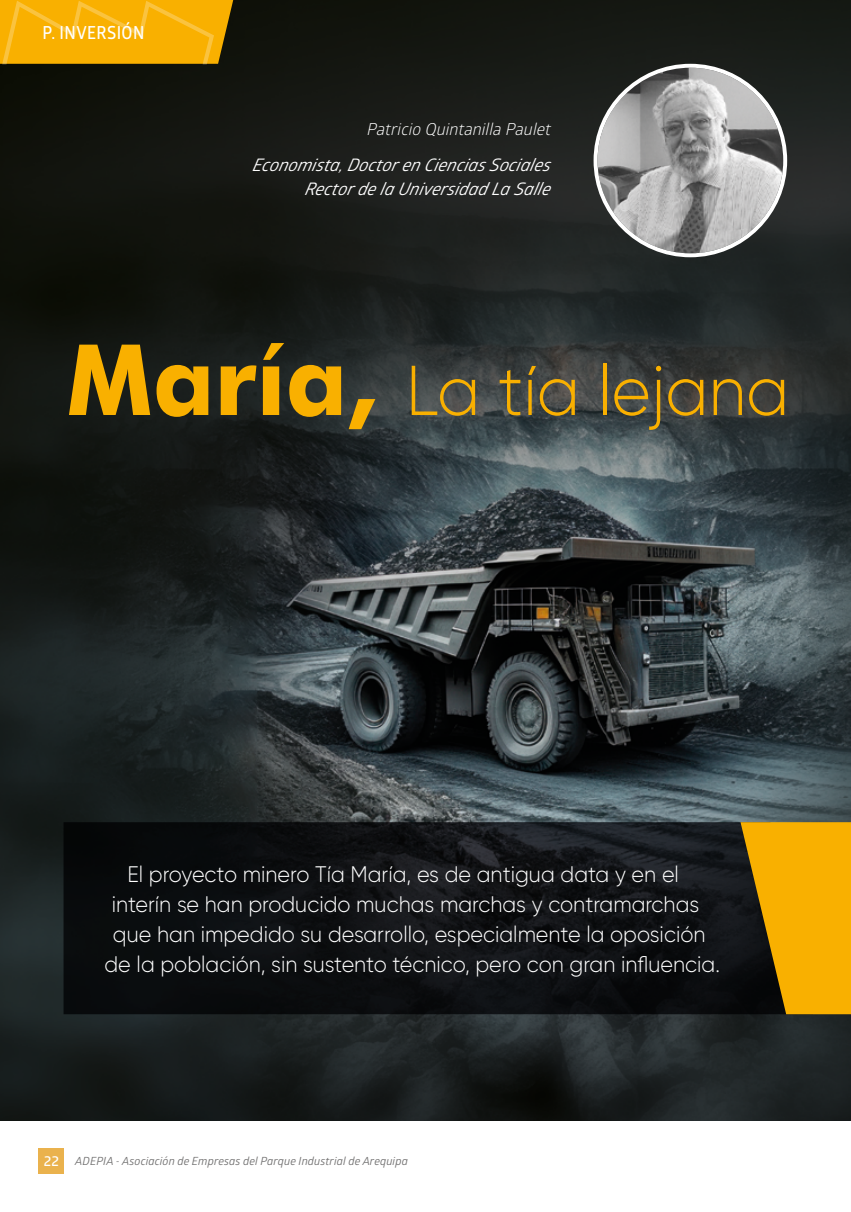
<style>
.page{position:relative;width:851px;height:1212px;background:#fff}
.page>*{position:absolute;margin:0;border:0;box-sizing:border-box;transform-origin:0 0}
.t1{font:300 70.35px "Gilroy";color:#f9b000;scale:.95 1}
.t2{font:300 22.5px "Gilroy";color:#fff;scale:.95 1}
.t3{font:600 18px "Glober";letter-spacing:.025em;color:#fff;scale:.9 1}
.t4{font:italic 17.25px "Glober";color:#fff}
.t5{font:italic 16.5px "Glober";color:#fff}
.t6{font:600 14.25px "Glober";color:#fff}
.t7{font:italic 11.25px "Glober";letter-spacing:.005em;color:#706f6f}
.s1{font-family:"Futura BT";font-weight:700;font-size:98.4px}
</style>
<div class="page">
<img style="left:0;top:0;width:850px;height:1120px">
<img style="left:597px;top:68px;width:186px;height:185px;border-radius:93px">
<div style="left:593px;top:64px;width:194px;height:193px;border:4px solid #fff;border-radius:50%"></div>
<svg style="left:63px;top:822px;width:677px;height:192px;background:#0e1113"></svg>
<div style="left:39px;top:1148px;width:25px;height:26px;background:#eab24d"></div>
<svg style="left:0;top:0;width:233px;height:64px;background:#f0ac06"></svg>
<svg style="left:740px;top:822px;width:110px;height:192px;background:#c28a04"></svg>
<p class="t3" style="left:43px;top:20px;width:115px">P. INVERSIÓN</p>
<p class="t5" style="left:366px;top:118px;width:190px">Patricio QuintanillaPaulet</p>
<p class="t4" style="left:252px;top:152px;width:304px">Economista,Doctoren CienciasSociales</p>
<p class="t4" style="left:304px;top:177px;width:252px">Rectordela Universidad La Salle</p>
<p class="t1" style="left:66px;top:347px;width:762px"><span class="s1">María,</span> La tía lejana</p>
<p class="t2" style="left:127px;top:860px;width:582px">El proyecto minero Tía María, es de antigua data y en el</p>
<p class="t2" style="left:112px;top:890px;width:620px">interín se han producido muchas marchas y contramarchas</p>
<p class="t2" style="left:113px;top:920px;width:625px">que han impedido su desarrollo, especialmente la oposición</p>
<p class="t2" style="left:104px;top:950px;width:649px">de la población, sin sustento técnico, pero con gran influencia.</p>
<p class="t6" style="left:44px;top:1151px;width:17px">22</p>
<p class="t7" style="left:75px;top:1153px;width:334px">ADEPIA - Asociación de Empresas del Parque Industrial de Arequipa</p>
</div>
